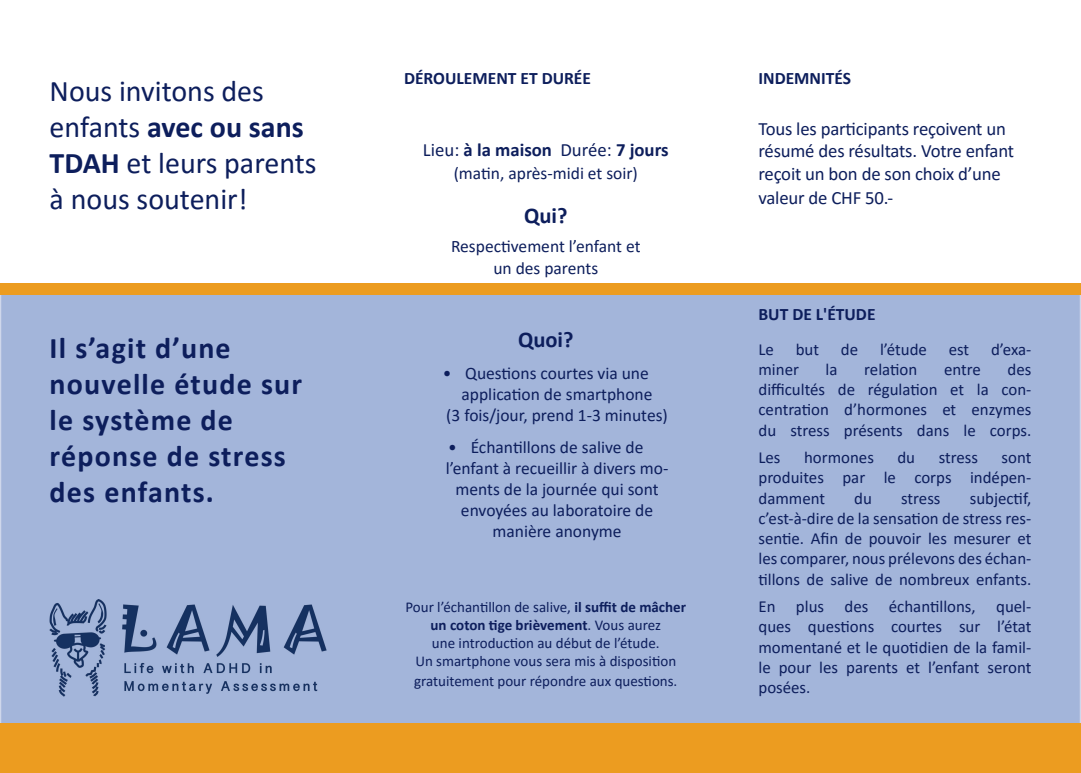
<style>
.page{position:relative;width:1081px;height:773px;background:#fff}
.page>*{position:absolute;margin:0;border:0;box-sizing:border-box;transform-origin:0 0}
.t1{font:700 30px/36px "Calibri";letter-spacing:.04em;color:#0d1e5c}
.t2{font:30px/36px "Calibri";color:#0d1e5c}
.t3{font:700 22.5px "Calibri";color:#0d1e5c}
.t4{font:18.75px/23px "Calibri";letter-spacing:-.01em;color:#0d1e5c}
.t5{font:700 18.75px "Calibri";color:#0d1e5c}
.t6{font:17.5px/22.5px "Calibri";color:#0d1e5c;text-align:center}
.t7{font:700 17.5px "Calibri";color:#0d1e5c}
.t8{font:16.88px/20.2px "Calibri";color:#0d1e5c;text-align:justify}
.t9{font:15px/18px "Calibri";color:#0d1e5c;text-align:center}
.s1{font-weight:700}
.s2{font-weight:400}
</style>
<div class="page">
<div style="left:0;top:295px;width:1081px;height:428px;background:#a3b5da"></div>
<div style="left:0;top:723px;width:1081px;height:49px;background:#ec9c20"></div>
<img style="left:50px;top:599px;width:276px;height:97px">
<div style="left:0;top:283px;width:1081px;height:12px;background:#ec9c20"></div>
<h1 class="t2" style="left:50px;top:72px;width:268px">Nous invitons des enfants <span class="s1">avec ou sans<br>TDAH</span> et leurs parents à nous soutenir!</h1>
<h1 class="t1" style="left:50px;top:329px;width:254px">Il s’agit d’une nouvelle étude sur le système de réponse de stress des enfants.</h1>
<p class="t7" style="left:404px;top:66px;width:188px">DÉROULEMENT ET DURÉE</p>
<p class="t5" style="left:423px;top:137px;width:247px"><span class="s2">Lieu:</span> à la maison <span class="s2">Durée:</span> 7 jours</p>
<p class="t6" style="left:454px;top:161px;width:186px">(matin, après-midi et soir)</p>
<h2 class="t3" style="left:524px;top:200px;width:45px">Qui?</h2>
<p class="t6" style="left:451px;top:234px;width:191px">Respectivement l’enfant et un des parents</p>
<h2 class="t3" style="left:518px;top:324px;width:57px">Quoi?</h2>
<p class="t6" style="left:443px;top:361px;width:208px">• Questions courtes via une</p>
<p class="t6" style="left:461px;top:382px;width:192px">application de smartphone</p>
<p class="t6" style="left:446px;top:403px;width:223px">(3 fois/jour, prend 1-3 minutes)</p>
<p class="t6" style="left:448px;top:435px;width:197px">• Échantillons de salive de</p>
<p class="t6" style="left:446px;top:456px;width:224px">l’enfant à recueillir à divers mo-</p>
<p class="t6" style="left:455px;top:477px;width:205px">ments de la journée qui sont</p>
<p class="t6" style="left:461px;top:498px;width:194px">envoyées au laboratoire de</p>
<p class="t6" style="left:492px;top:519px;width:131px">manière anonyme</p>
<p class="t9" style="left:405px;top:597px;width:282px">Pour l’échantillon de salive, <span class="s1">il suffit de mâcher un coton tige brièvement</span>. Vous aurez<br>une introduction au début de l’étude.<br>Un smartphone vous sera mis à disposition</p>
<p class="t9" style="left:414px;top:671px;width:265px">gratuitement pour répondre aux questions.</p>
<p class="t7" style="left:758px;top:66px;width:94px">INDEMNITÉS</p>
<p class="t4" style="left:758px;top:116px;width:257px">Tous les participants reçoivent un résumé des résultats. Votre enfant reçoit un bon de son choix d’une valeur de CHF 50.-</p>
<p class="t7" style="left:758px;top:302px;width:119px">BUT DE L'ÉTUDE</p>
<p class="t8" style="left:758px;top:338px;width:17px">Le</p>
<p class="t8" style="left:796px;top:338px;width:25px">but</p>
<p class="t8" style="left:841px;top:338px;width:19px">de</p>
<p class="t8" style="left:880px;top:338px;width:48px">l’étude</p>
<p class="t8" style="left:949px;top:338px;width:22px">est</p>
<p class="t8" style="left:991px;top:338px;width:42px">d’exa-</p>
<p class="t8" style="left:758px;top:358px;width:42px">miner</p>
<p class="t8" style="left:825px;top:358px;width:13px">la</p>
<p class="t8" style="left:864px;top:358px;width:55px">relation</p>
<p class="t8" style="left:944px;top:358px;width:38px">entre</p>
<p class="t8" style="left:758px;top:358px;width:274px;text-indent:249px">des difficultés de régulation et la con&shy;centration d’hormones et enzymes du stress présents dans le corps.</p>
<p class="t8" style="left:758px;top:447px;width:24px">Les</p>
<p class="t8" style="left:804px;top:447px;width:71px">hormones</p>
<p class="t8" style="left:897px;top:447px;width:19px">du</p>
<p class="t8" style="left:938px;top:447px;width:41px">stress</p>
<p class="t8" style="left:758px;top:447px;width:274px;text-indent:243px">sont produites par le corps indépen&shy;damment</p>
<p class="t8" style="left:758px;top:487px;width:274px;text-indent:211px">subjectif, c’est-à-dire de la sensation de stress res&shy;sentie. Afin de pouvoir les mesurer et les comparer, nous prélevons des échan&shy;tillons de salive de nombreux enfants.</p>
<p class="t8" style="left:758px;top:595px;width:274px">En plus des échantillons, quel&shy;ques questions courtes sur l’état momentané et le quotidien de la famil&shy;le pour les parents et l’enfant seront posées.</p>
<p class="t8" style="left:854px;top:487px;width:19px">du</p>
<p class="t8" style="left:901px;top:487px;width:41px">stress</p>
</div>
